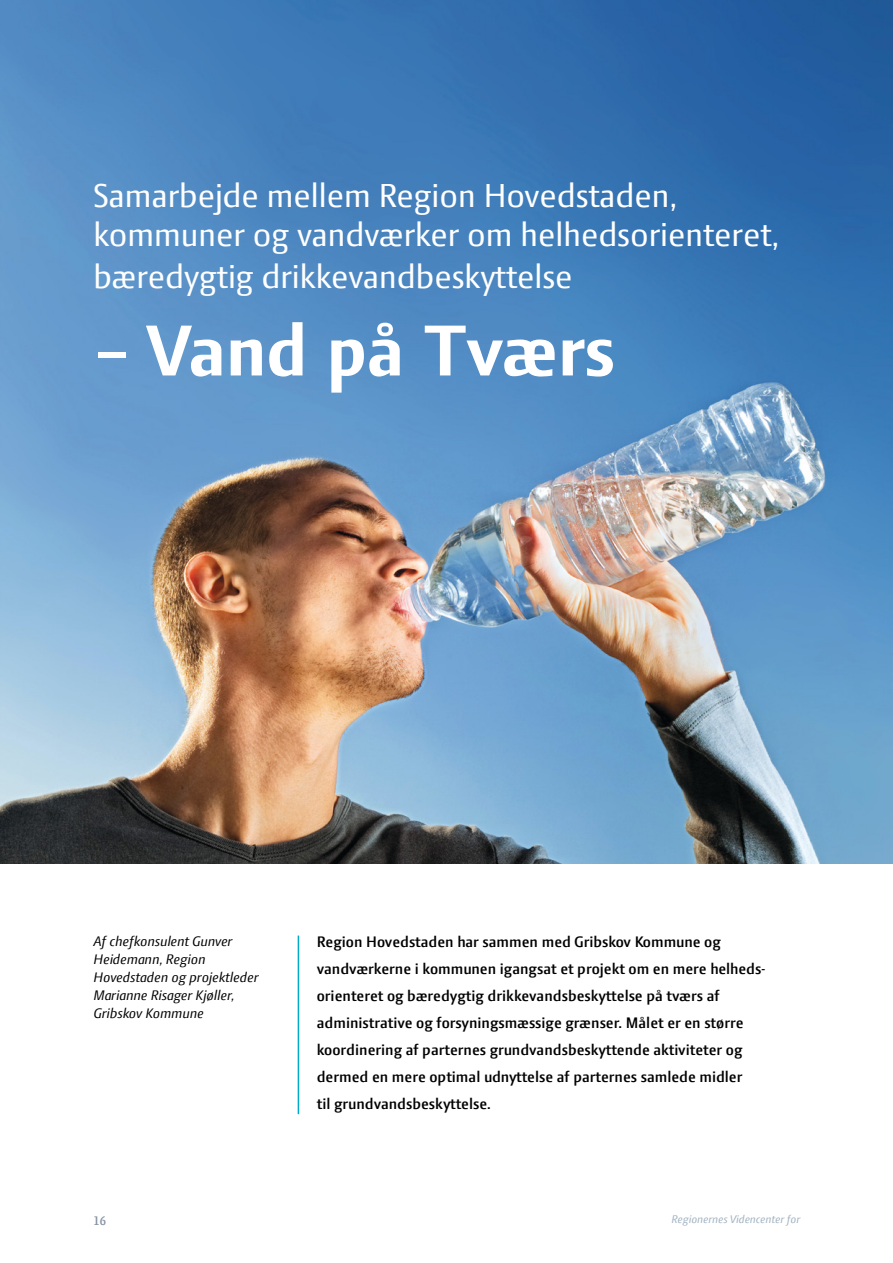
<style>
.page{position:relative;width:893px;height:1263px;background:#fff}
.page>*{position:absolute;margin:0;border:0;box-sizing:border-box;transform-origin:0 0}
.Overskrift{font:700 78px "Press Sans";color:#fff}
.Overskrift-2{font:36px/40.5px "Press Sans";color:#fff}
.manchet_2{font:600 16.5px/27px "Press Sans";color:#000}
.t1{font:italic 15px/18px "Press Sans";color:#000}
.t2{font:600 13.5px "Press Sans";color:#8793a3}
.t3{font:italic 12px "Press Sans";color:#a0b2c1}
</style>
<div class="page">
<img style="left:0;top:0;width:893px;height:863px">
<hr style="left:298px;top:935px;width:1px;height:179px;background:#00abc9">
<p class="Overskrift-2" style="left:94px;top:180px;width:687px">Samarbejde mellem Region Hovedstaden, kommuner og vandværker om helhedsorienteret, bæredygtig drikkevandbeskyttelse</p>
<p class="Overskrift" style="left:94px;top:313px;width:522px">– Vand på Tværs</p>
<p class="t1" style="left:94px;top:932px;width:166px">Af chefkonsulent Gunver<br>Heidemann, Region<br>Hovedstaden og projektleder<br>Marianne Risager Kjøller,<br>Gribskov Kommune</p>
<p class="manchet_2" style="left:317px;top:928px;width:450px">Region Hovedstaden har sammen med Gribskov Kommune og vandværkerne i kommunen igangsat et projekt om en mere helheds&shy;orienteret og bæredygtig drikkevandsbeskyttelse på tværs af administrative og forsyningsmæssige grænser. Målet er en større koordinering af parternes grundvandsbeskyttende aktiviteter og dermed en mere optimal udnyttelse af parternes samlede midler<br>til grundvandsbeskyttelse.</p>
<p class="t2" style="left:94px;top:1214px;width:14px">16</p>
<p class="t3" style="left:672px;top:1214px;width:130px">Regionernes Videncenter for</p>
</div>
